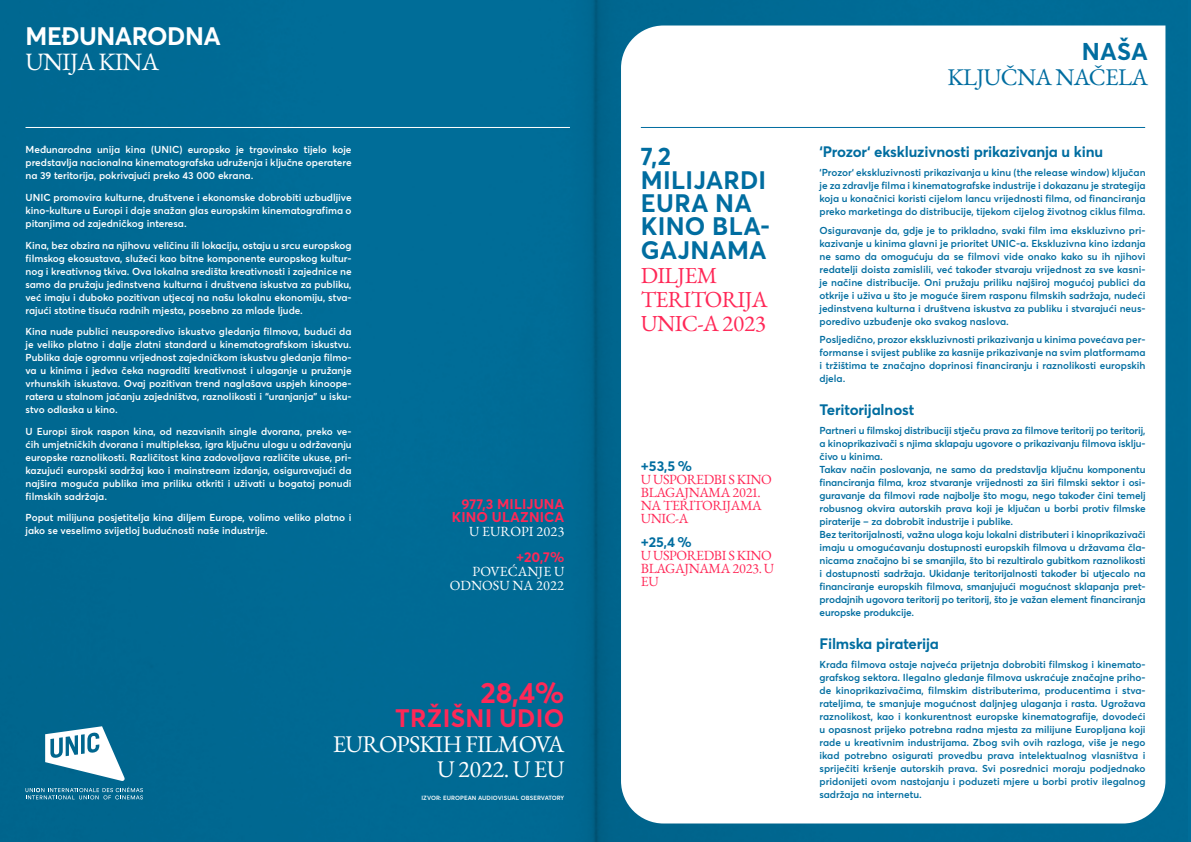
<style>
.page{position:relative;width:1191px;height:842px;background:#006d98}
.page>*{position:absolute;margin:0;border:0;box-sizing:border-box;transform-origin:0 0}
.t1{font:700 29px "Averta Std";color:#ff2857}
.t2{font:700 25px/23.5px "Averta Std";letter-spacing:.01em;color:#006da0}
.t3{font:700 25px "Averta Std";letter-spacing:-.02em;color:#fff}
.t4{font:700 25px "Averta Std";letter-spacing:.01em;color:#ff2857}
.t5{font:25px "EB Garamond";letter-spacing:-.03em;color:#fff}
.t6{font:24px/25px "EB Garamond";letter-spacing:-.03em;color:#fff;text-align:right}
.t7{font:24px "EB Garamond";letter-spacing:-.03em;color:#006da0}
.t8{font:700 24px "Averta Std";color:#006da0}
.t9{font:23px/24px "EB Garamond";letter-spacing:-.03em;color:#ff2857}
.t10{font:700 15px "Averta Std";letter-spacing:-.01em;color:#006da0}
.t11{font:14px/13px "EB Garamond";letter-spacing:-.03em;color:#ff2857}
.t12{font:14px/14px "EB Garamond";color:#fff;text-align:right}
.t13{font:700 14px/13px "Averta Std";letter-spacing:.01em;color:#ff2857;text-align:right}
.t14{font:700 14px "Averta Std";color:#006da0}
.t15{font:600 10px/13px "Averta Std";letter-spacing:-.01em;color:#006da0;text-align:justify}
.t16{font:600 10px/13px "Averta Std";color:#fff;text-align:justify}
.t17{font:600 6px "Averta Std";letter-spacing:.01em;color:#fff}
</style>
<div class="page">
<svg style="left:45px;top:726px;width:80px;height:55px"></svg>
<svg style="left:26px;top:787px;width:117px;height:12px"></svg>
<hr style="left:26px;top:127px;width:544px;height:1px;background:#fff">
<div style="left:621px;top:26px;width:544px;height:797px;background:#fff"></div>
<hr style="left:641px;top:127px;width:504px;height:1px;background:#006da0">
<h2 class="t3" style="left:26px;top:20px;width:197px">MEĐUNARODNA</h2>
<h2 class="t5" style="left:26px;top:45px;width:135px">UNIJA KINA</h2>
<p class="t16" style="left:26px;top:143px;width:327px">Međunarodna unija kina (UNIC) europsko je trgovinsko tijelo koje predstavlja nacionalna kinematografska udruženja i ključne operatere na 39 teritorija, pokrivajući preko 43 000 ekrana.</p>
<p class="t16" style="left:26px;top:191px;width:327px">UNIC promovira kulturne, društvene i ekonomske dobrobiti uzbudljive kino-kulture u Europi i daje snažan glas europskim kinematografima o pitanjima od zajedničkog interesa.</p>
<p class="t16" style="left:26px;top:238px;width:328px">Kina, bez obzira na njihovu veličinu ili lokaciju, ostaju u srcu europskog filmskog ekosustava, služeći kao bitne komponente europskog kultur&shy;nog i kreativnog tkiva. Ova lokalna središta kreativnosti i zajednice ne samo da pružaju jedinstvena kulturna i društvena iskustva za publiku, već imaju i duboko pozitivan utjecaj na našu lokalnu ekonomiju, stva&shy;rajući stotine tisuća radnih mjesta, posebno za mlade ljude.</p>
<p class="t16" style="left:26px;top:325px;width:327px">Kina nude publici neusporedivo iskustvo gledanja filmova, budući da je veliko platno i dalje zlatni standard u kinematografskom iskustvu.<br>Publika daje ogromnu vrijednost zajedničkom iskustvu gledanja filmo&shy;va u kinima i jedva čeka nagraditi kreativnost i ulaganje u pružanje vrhunskih iskustava. Ovaj pozitivan trend naglašava uspjeh kinoope&shy;ratera u stalnom jačanju zajedništva, raznolikosti i “uranjanja” u isku&shy;stvo odlaska u kino.</p>
<p class="t16" style="left:26px;top:424px;width:327px">U Europi širok raspon kina, od nezavisnih single dvorana, preko ve&shy;ćih umjetničkih dvorana i multipleksa, igra ključnu ulogu u održavanju europske raznolikosti. Različitost kina zadovoljava različite ukuse, pri&shy;kazujući europski sadržaj kao i mainstream izdanja, osiguravajući da najšira moguća publika ima priliku otkriti i uživati u bogatoj ponudi filmskih sadržaja.</p>
<p class="t16" style="left:26px;top:511px;width:327px">Poput milijuna posjetitelja kina diljem Europe, volimo veliko platno i jako se veselimo svijetloj budućnosti naše industrije.</p>
<h3 class="t13" style="left:452px;top:497px;width:114px">977,3 MILIJUNA<br>KINO ULAZNICA</h3>
<h3 class="t12" style="left:469px;top:524px;width:97px">U EUROPI 2023</h3>
<h3 class="t13" style="left:516px;top:550px;width:50px">+20,7%</h3>
<h3 class="t12" style="left:450px;top:564px;width:116px">POVEĆANJE U<br>ODNOSU NA 2022</h3>
<h1 class="t1" style="left:480px;top:674px;width:85px">28,4%</h1>
<h2 class="t4" style="left:395px;top:702px;width:170px">TRŽIŠNI UDIO</h2>
<h3 class="t6" style="left:333px;top:731px;width:233px">EUROPSKIH FILMOVA<br>U 2022. U EU</h3>
<p class="t17" style="left:421px;top:794px;width:144px">IZVOR: EUROPEAN AUDIOVISUAL OBSERVATORY</p>
<h2 class="t2" style="left:641px;top:144px;width:130px">7,2<br>MILIJARDI<br>EURA NA<br>KINO BLA-<br>GAJNAMA</h2>
<h3 class="t9" style="left:641px;top:263px;width:128px">DILJEM<br>TERITORIJA<br>UNIC-A 2023</h3>
<h3 class="t14" style="left:641px;top:457px;width:53px">+53,5 %</h3>
<h3 class="t11" style="left:641px;top:473px;width:132px">U USPOREDBI S KINO<br>BLAGAJNAMA 2021.<br>NA TERITORIJAMA<br>UNIC-A</h3>
<h3 class="t14" style="left:641px;top:533px;width:53px">+25,4 %</h3>
<h3 class="t11" style="left:641px;top:549px;width:135px">U USPOREDBI S KINO<br>BLAGAJNAMA 2023. U<br>EU</h3>
<h3 class="t8" style="left:1081px;top:36px;width:67px">NAŠA</h3>
<h3 class="t7" style="left:947px;top:61px;width:202px">KLJUČNA NAČELA</h3>
<h3 class="t10" style="left:819px;top:142px;width:285px">‘Prozor‘ ekskluzivnosti prikazivanja u kinu</h3>
<p class="t15" style="left:819px;top:166px;width:328px">‘Prozor‘ ekskluzivnosti prikazivanja u kinu (the release window) ključan je za zdravlje filma i kinematografske industrije i dokazanu je strategija koja u konačnici koristi cijelom lancu vrijednosti filma, od financiranja preko marketinga do distribucije, tijekom cijelog životnog ciklus filma.</p>
<p class="t15" style="left:819px;top:224px;width:327px">Osiguravanje da, gdje je to prikladno, svaki film ima ekskluzivno pri&shy;kazivanje u kinima glavni je prioritet UNIC-a. Ekskluzivna kino izdanja ne samo da omogućuju da se filmovi vide onako kako su ih njihovi redatelji doista zamislili, već također stvaraju vrijednost za sve kasni&shy;je načine distribucije. Oni pružaju priliku najširoj mogućoj publici da otkrije i uživa u što je moguće širem rasponu filmskih sadržaja, nudeći jedinstvena kulturna i društvena iskustva za publiku i stvarajući neus&shy;poredivo uzbuđenje oko svakog naslova.</p>
<p class="t15" style="left:819px;top:333px;width:328px">Posljedično, prozor ekskluzivnosti prikazivanja u kinima povećava per&shy;formanse i svijest publike za kasnije prikazivanje na svim platformama i tržištima te značajno doprinosi financiranju i raznolikosti europskih djela.</p>
<h3 class="t10" style="left:819px;top:401px;width:96px">Teritorijalnost</h3>
<p class="t15" style="left:819px;top:424px;width:328px;text-align:left">Partneri u filmskoj distribuciji stječu prava za filmove teritorij po teritorij, a kinoprikazivači s njima sklapaju ugovore o prikazivanju filmova isklju&shy;čivo u kinima.<br>Takav način poslovanja, ne samo da predstavlja ključnu komponentu financiranja filma, kroz stvaranje vrijednosti za širi filmski sektor i osi&shy;guravanje da filmovi rade najbolje što mogu, nego također čini temelj robusnog okvira autorskih prava koji je ključan u borbi protiv filmske piraterije – za dobrobit industrije i publike.<br>Bez teritorijalnosti, važna uloga koju lokalni distributeri i kinoprikazivači imaju u omogućavanju dostupnosti europskih filmova u državama čla&shy;nicama značajno bi se smanjila, što bi rezultiralo gubitkom raznolikosti i dostupnosti sadržaja. Ukidanje teritorijalnosti također bi utjecalo na financiranje europskih filmova, smanjujući mogućnost sklapanja pret&shy;prodajnih ugovora teritorij po teritorij, što je važan element financiranja europske produkcije.</p>
<h3 class="t10" style="left:819px;top:634px;width:121px">Filmska piraterija</h3>
<p class="t15" style="left:819px;top:658px;width:328px">Krađa filmova ostaje najveća prijetnja dobrobiti filmskog i kinemato&shy;grafskog sektora. Ilegalno gledanje filmova uskraćuje značajne priho&shy;de kinoprikazivačima, filmskim distributerima, producentima i stva&shy;rateljima, te smanjuje mogućnost daljnjeg ulaganja i rasta. Ugrožava raznolikost, kao i konkurentnost europske kinematografije, dovodeći u opasnost prijeko potrebna radna mjesta za milijune Europljana koji rade u kreativnim industrijama. Zbog svih ovih razloga, više je nego ikad potrebno osigurati provedbu prava intelektualnog vlasništva i spriječiti kršenje autorskih prava. Svi posrednici moraju podjednako pridonijeti ovom nastojanju i poduzeti mjere u borbi protiv ilegalnog sadržaja na internetu.</p>
</div>
